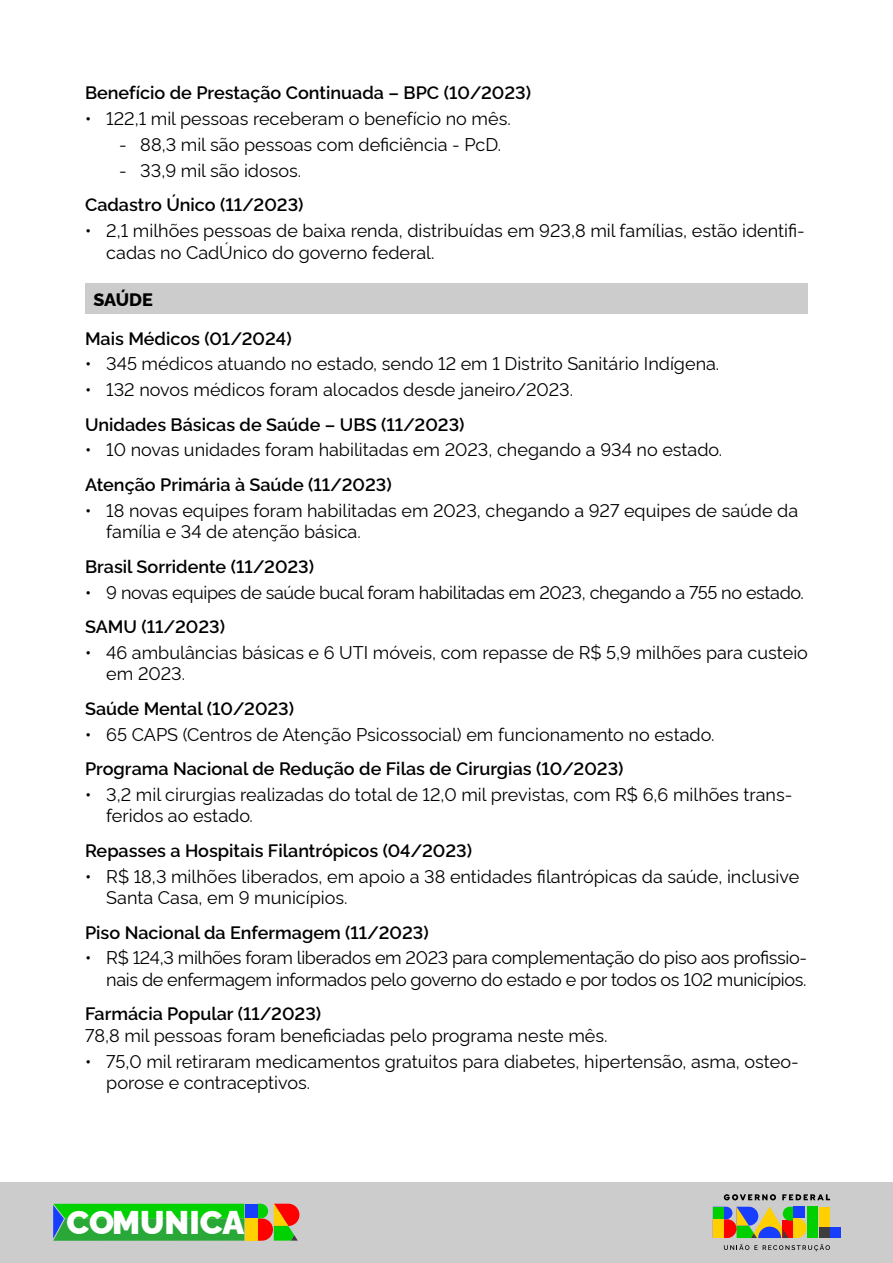
<style>
.page{position:relative;width:893px;height:1263px;background:#fff}
.page>*{position:absolute;margin:0;border:0;box-sizing:border-box;transform-origin:0 0}
.t1{font:900 32.85px "Rawline";color:#fff}
.t2{font:18px/21.6px "Rawline";color:#000}
.t3{font:600 18px "Rawline";color:#000}
.t4{font:18px/21.6px "Rawline";letter-spacing:-.02em;color:#000;text-align:right}
.t5{font:800 18px "Rawline";letter-spacing:-.01em;color:#000}
</style>
<div class="page">
<div style="left:0;top:1182px;width:893px;height:81px;background:#ccc"></div>
<svg style="left:724px;top:1244px;width:106px;height:7px"></svg>
<div style="left:819px;top:1207px;width:11px;height:20px;background:#ffcf00"></div>
<div style="left:830px;top:1227px;width:11px;height:11px;background:#173dff"></div>
<div style="left:819px;top:1227px;width:11px;height:11px;background:#3d3d3d"></div>
<div style="left:807px;top:1207px;width:10px;height:31px;background:#00cf00"></div>
<svg style="left:713px;top:1207px;width:94px;height:31px;background:#979060"></svg>
<svg style="left:724px;top:1194px;width:52px;height:6px"></svg>
<svg style="left:782px;top:1194px;width:48px;height:6px"></svg>
<div style="left:245px;top:1204px;width:13px;height:14px;background:#173dff"></div>
<div style="left:245px;top:1218px;width:13px;height:23px;background:#ffd100"></div>
<svg style="left:53px;top:1204px;width:191px;height:37px;background:#1cb52b"></svg>
<svg style="left:258px;top:1204px;width:41px;height:37px"></svg>
<div style="left:85px;top:283px;width:723px;height:31px;background:#ccc"></div>
<p class="t3" style="left:85px;top:79px;width:448px">Benefício de Prestação Continuada – BPC (10/2023)</p>
<p class="t2" style="left:85px;top:106px;width:427px">• 122,1 mil pessoas receberam o benefício no mês.</p>
<p class="t2" style="left:119px;top:132px;width:384px">- 88,3 mil são pessoas com deficiência - PcD.</p>
<p class="t2" style="left:119px;top:158px;width:184px">- 33,9 mil são idosos.</p>
<p class="t3" style="left:85px;top:191px;width:220px">Cadastro Único (11/2023)</p>
<p class="t2" style="left:106px;top:218px;width:700px;text-indent:-21px">• 2,1 milhões pessoas de baixa renda, distribuídas em 923,8 mil famílias, estão identifi&shy;cadas no CadÚnico do governo federal.</p>
<p class="t5" style="left:94px;top:286px;width:61px">SAÚDE</p>
<p class="t3" style="left:85px;top:324px;width:208px">Mais Médicos (01/2024)</p>
<p class="t2" style="left:85px;top:351px;width:636px">• 345 médicos atuando no estado, sendo 12 em 1 Distrito Sanitário Indígena.</p>
<p class="t2" style="left:85px;top:377px;width:490px">• 132 novos médicos foram alocados desde janeiro/2023.</p>
<p class="t3" style="left:85px;top:410px;width:381px">Unidades Básicas de Saúde – UBS (11/2023)</p>
<p class="t2" style="left:85px;top:437px;width:639px">• 10 novas unidades foram habilitadas em 2023, chegando a 934 no estado.</p>
<p class="t3" style="left:85px;top:470px;width:308px">Atenção Primária à Saúde (11/2023)</p>
<p class="t2" style="left:106px;top:498px;width:693px;text-indent:-21px">• 18 novas equipes foram habilitadas em 2023, chegando a 927 equipes de saúde da família e 34 de atenção básica.</p>
<p class="t3" style="left:85px;top:552px;width:231px">Brasil Sorridente (11/2023)</p>
<p class="t4" style="left:85px;top:579px;width:720px">• 9 novas equipes de saúde bucal foram habilitadas em 2023, chegando a 755 no estado.</p>
<p class="t3" style="left:85px;top:612px;width:141px">SAMU (11/2023)</p>
<p class="t2" style="left:106px;top:640px;width:703px;text-indent:-21px">• 46 ambulâncias básicas e 6 UTI móveis, com repasse de R$ 5,9 milhões para custeio em 2023.</p>
<p class="t3" style="left:85px;top:694px;width:211px">Saúde Mental (10/2023)</p>
<p class="t2" style="left:85px;top:721px;width:631px">• 65 CAPS (Centros de Atenção Psicossocial) em funcionamento no estado.</p>
<p class="t3" style="left:85px;top:754px;width:540px">Programa Nacional de Redução de Filas de Cirurgias (10/2023)</p>
<p class="t2" style="left:106px;top:782px;width:687px;text-indent:-21px">• 3,2 mil cirurgias realizadas do total de 12,0 mil previstas, com R$ 6,6 milhões trans&shy;feridos ao estado.</p>
<p class="t3" style="left:85px;top:836px;width:388px">Repasses a Hospitais Filantrópicos (04/2023)</p>
<p class="t2" style="left:106px;top:863px;width:694px;text-indent:-21px">• R$ 18,3 milhões liberados, em apoio a 38 entidades filantrópicas da saúde, inclusive<br>Santa Casa, em 9 municípios.</p>
<p class="t3" style="left:85px;top:918px;width:345px">Piso Nacional da Enfermagem (11/2023)</p>
<p class="t4" style="left:85px;top:945px;width:723px">• R$ 124,3 milhões foram liberados em 2023 para complementação do piso aos profissio&shy;nais de enfermagem informados pelo governo do estado e por todos os 102 municípios.</p>
<p class="t3" style="left:85px;top:1000px;width:238px">Farmácia Popular (11/2023)</p>
<p class="t2" style="left:85px;top:1023px;width:524px">78,8 mil pessoas foram beneficiadas pelo programa neste mês.</p>
<p class="t2" style="left:106px;top:1049px;width:694px;text-indent:-21px">• 75,0 mil retiraram medicamentos gratuitos para diabetes, hipertensão, asma, osteo&shy;porose e contraceptivos.</p>
<h1 class="t1" style="left:67px;top:1197px;width:179px">COMUNICA</h1>
</div>
